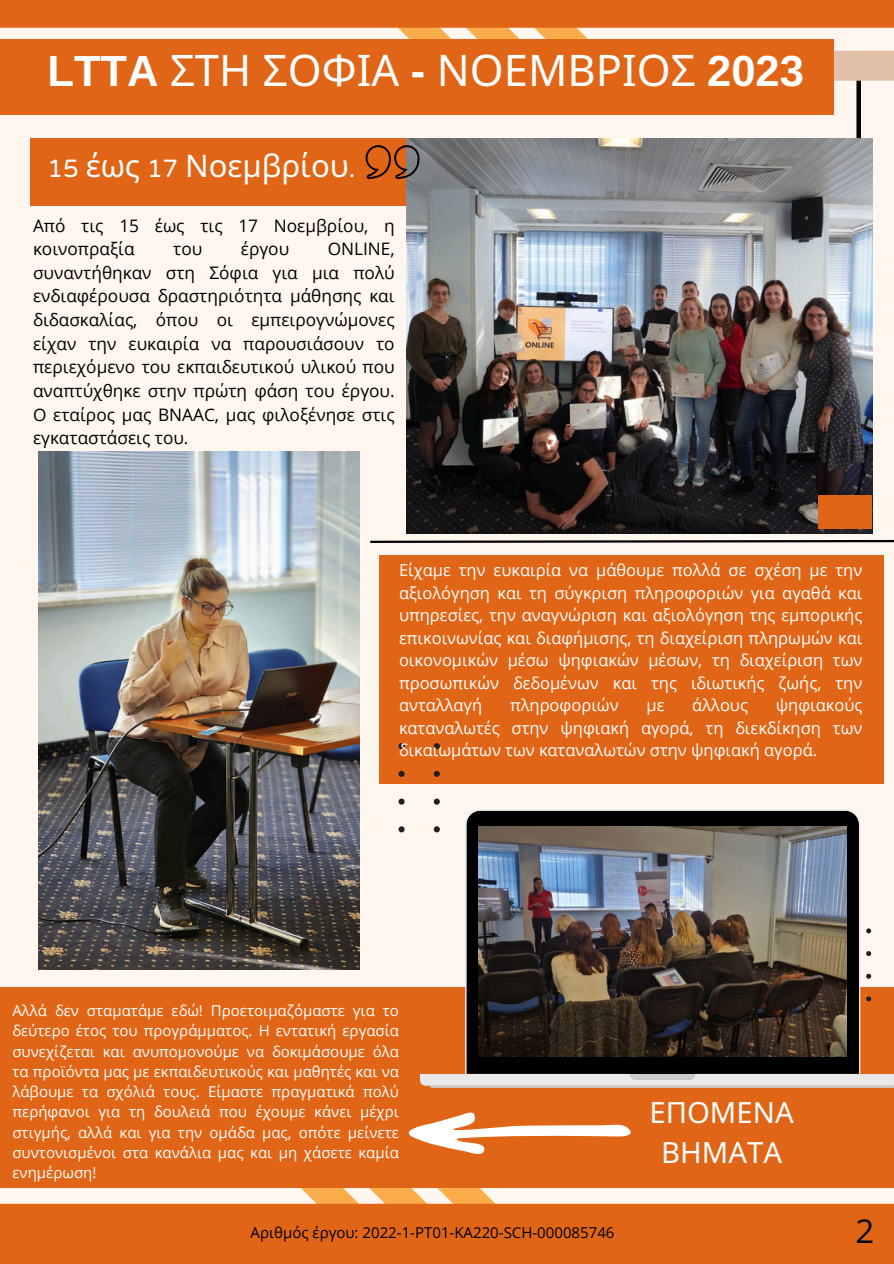
<style>
.page{position:relative;width:894px;height:1264px;background:#fff}
.page>*{position:absolute;margin:0;border:0;box-sizing:border-box;transform-origin:0 0}
.t1{font:43.5px "Noto Sans";color:#fff}
.t2{font:33px "Open Sans";color:#000}
.t3{font:31.05px "Noto Sans";color:#fff}
.t4{font:29.25px/40.5px "Noto Sans";color:#fff;text-align:center}
.t5{font:17.25px/23.7px "Open Sans";color:#000}
.t6{font:16.5px/22.5px "Open Sans";color:#fff;text-align:justify}
.t7{font:15px/20.2px "Open Sans";color:#fff;text-align:justify}
.t8{font:15px "Open Sans";color:#000}
.s1{font-family:"Ramabhadra"}
.s2{font-family:"NTR"}
</style>
<div class="page">
<div style="left:0;top:0;width:893px;height:1263px;background:#fff6ef"></div>
<svg style="left:856px;top:82px;width:4px;height:56px"></svg>
<svg style="left:0;top:0;width:893px;height:82px"></svg>
<div style="left:0;top:39px;width:833px;height:76px;background:#e16517"></div>
<div style="left:30px;top:138px;width:499px;height:67px;background:#e16517"></div>
<img style="left:406px;top:138px;width:465px;height:395px">
<div style="left:638px;top:1203px;width:255px;height:60px;background:#e16517"></div>
<svg style="left:365px;top:145px;width:54px;height:34px"></svg>
<div style="left:818px;top:495px;width:53px;height:33px;background:#e16517"></div>
<img style="left:39px;top:452px;width:320px;height:517px">
<div style="left:379px;top:555px;width:504px;height:229px;background:#e16517"></div>
<svg style="left:370px;top:540px;width:523px;height:3px;background:#3f3c3b"></svg>
<div style="left:0;top:987px;width:893px;height:201px;background:#e16517"></div>
<svg style="left:398px;top:743px;width:42px;height:89px"></svg>
<svg style="left:419px;top:809px;width:474px;height:276px"></svg>
<svg style="left:630px;top:1073px;width:64px;height:6px"></svg>
<svg style="left:429px;top:1085px;width:464px;height:2px"></svg>
<img style="left:478px;top:826px;width:368px;height:230px">
<svg style="left:0;top:1112px;width:638px;height:151px"></svg>
<h1 class="t1" style="left:47px;top:39px;width:757px"><span class="s1">LTTA</span> ΣΤΗ ΣΟΦΙΑ <span class="s1">-</span> ΝΟΕΜΒΡΙΟΣ <span class="s1">2023</span></h1>
<p class="t3" style="left:47px;top:144px;width:309px"><span class="s2">15</span> έως <span class="s2">17</span> Νοεμβρίου<span class="s2">.</span></p>
<h3 class="t5" style="left:33px;top:213px;width:363px">Από τις 15 έως τις 17 Νοεμβρίου, η κοινοπραξία</h3>
<h3 class="t5" style="left:173px;top:237px;width:31px">του</h3>
<h3 class="t5" style="left:241px;top:237px;width:50px">έργου</h3>
<h3 class="t5" style="left:33px;top:237px;width:363px;text-align:justify;text-indent:294px">ONLINE, συναντήθηκαν στη Σόφια για μια πολύ ενδιαφέρουσα δραστηριότητα μάθησης και διδασκαλίας, όπου οι εμπειρογνώμονες είχαν την ευκαιρία να παρουσιάσουν το περιεχόμενο του εκπαιδευτικού υλικού που αναπτύχθηκε στην πρώτη φάση του έργου.<br>Ο εταίρος μας BNAAC, μας φιλοξένησε στις εγκαταστάσεις του.</h3>
<h4 class="t6" style="left:399px;top:558px;width:464px">Είχαμε την ευκαιρία να μάθουμε πολλά σε σχέση με την αξιολόγηση και τη σύγκριση πληροφοριών για αγαθά και υπηρεσίες, την αναγνώριση και αξιολόγηση της εμπορικής επικοινωνίας και διαφήμισης, τη διαχείριση πληρωμών και οικονομικών μέσω ψηφιακών μέσων, τη διαχείριση των προσωπικών δεδομένων και της ιδιωτικής ζωής, την ανταλλαγή</h4>
<h4 class="t6" style="left:399px;top:693px;width:464px;text-indent:376px">ψηφιακούς καταναλωτές στην ψηφιακή αγορά, τη διεκδίκηση των δικαιωμάτων των καταναλωτών στην ψηφιακή αγορά.</h4>
<h4 class="t6" style="left:510px;top:693px;width:110px">πληροφοριών</h4>
<h4 class="t6" style="left:646px;top:693px;width:20px">με</h4>
<h4 class="t6" style="left:692px;top:693px;width:57px">άλλους</h4>
<h4 class="t7" style="left:12px;top:1000px;width:388px">Αλλά δεν σταματάμε εδώ! Προετοιμαζόμαστε για το δεύτερο έτος του προγράμματος. Η εντατική εργασία συνεχίζεται και ανυπομονούμε να δοκιμάσουμε όλα τα προϊόντα μας με εκπαιδευτικούς και μαθητές και να λάβουμε τα σχόλιά τους. Είμαστε πραγματικά πολύ περήφανοι για τη δουλειά που έχουμε κάνει μέχρι στιγμής, αλλά και για την ομάδα μας, οπότε μείνετε συντονισμένοι στα κανάλια μας και μη χάσετε καμία ενημέρωση!</h4>
<p class="t4" style="left:649px;top:1091px;width:146px">ΕΠΟΜΕΝΑ<br>ΒΗΜΑΤΑ</p>
<p class="t8" style="left:250px;top:1221px;width:365px">Αριθμός έργου: 2022-1-PT01-KA220-SCH-000085746</p>
<p class="t2" style="left:855px;top:1207px;width:20px">2</p>
</div>
